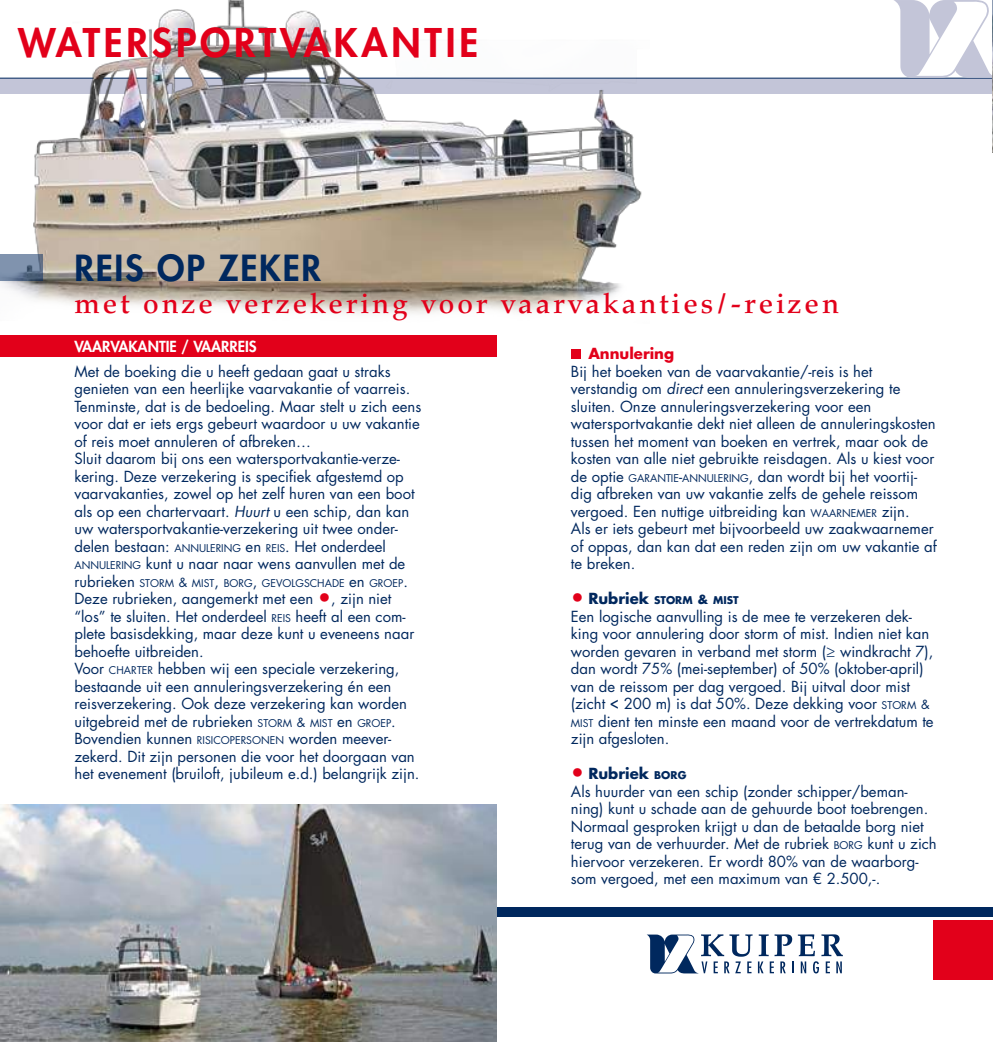
<style>
.page{position:relative;width:993px;height:1042px;background:#fff}
.page>*{position:absolute;margin:0;border:0;box-sizing:border-box;transform-origin:0 0}
.t1{font:800 38.5px "Futura Std";letter-spacing:.1em;color:#e2001a}
.t2{font:800 35px "Futura Std";letter-spacing:.05em;color:#00285e}
.t3{font:500 28px "Palatino LT Std";letter-spacing:.11em;color:#e2001a}
.t4{font:14.88px/17.5px "Futura Std";color:#00285e}
.t5{font:800 14.88px "Futura Std";color:#fff}
.t6{font:700 14.88px "Futura Std";color:#e2001a}
.t7{font:10.33px "Futura Std";color:#00285e}
.t8{font:700 10.33px "Futura Std";color:#00285e}
.s1{font-style:italic}
.s2{font-size:10.33px}
.s3{font-size:14.88px}
.s4{font-size:12.25px}
.s5{font-size:22.75px;color:#e2001a}
.s6{font-style:inherit}
.s7{font-weight:400;font-size:22.75px;color:#e2001a}
.s8{font-size:18.55px}
.s9{font-weight:700}
.s10{font-weight:700;font-size:10.33px}
</style>
<div class="page">
<div style="left:0;top:78px;width:992px;height:16px;background:#c3c5d8"></div>
<hr style="left:0;top:78px;width:992px;height:1px;background:#00285e">
<img style="left:0;top:0;width:673px;height:358px">
<div style="left:933px;top:920px;width:59px;height:59px;background:#e2001a"></div>
<svg style="left:647px;top:934px;width:195px;height:39px"></svg>
<div style="left:362px;top:907px;width:630px;height:10px;background:#00285e"></div>
<img style="left:0;top:805px;width:496px;height:237px">
<svg style="left:893px;top:0;width:99px;height:78px"></svg>
<img style="left:992px;top:0;width:1px;height:152px">
<svg style="left:0;top:254px;width:42px;height:26px"></svg>
<div style="left:0;top:335px;width:496px;height:22px;background:#e2001a"></div>
<div style="left:570px;top:349px;width:10px;height:10px;background:#e2001a"></div>
<h1 class="t1" style="left:18px;top:18px;width:461px">WATERSPORTVAKANTIE</h1>
<h2 class="t2" style="left:74px;top:245px;width:248px">REIS OP ZEKER</h2>
<h3 class="t3" style="left:74px;top:287px;width:766px">met onze verzekering voor vaarvakanties/-reizen</h3>
<p class="t5" style="left:74px;top:337px;width:184px">VAARVAKANTIE / VAARREIS</p>
<p class="t4" style="left:74px;top:363px;width:348px">Met de boeking die u heeft gedaan gaat u straks genieten van een heerlijke vaarvakantie of vaarreis.<br>Tenminste, dat is de bedoeling. Maar stelt u zich eens voor dat er iets ergs gebeurt waardoor u uw vakantie of reis moet annuleren of afbreken…<br>Sluit daarom bij ons een watersportvakantie-verze&shy;kering. Deze verzekering is specifiek afgestemd op vaarvakanties, zowel op het zelf huren van een boot als op een chartervaart. <span class="s1">Huurt</span> u een schip, dan kan uw watersportvakantie-verzekering uit twee onder&shy;delen bestaan: <span class="s2">ANNULERING</span> en <span class="s2">REIS</span>. Het onderdeel <span class="s2">ANNULERING</span> kunt u naar naar wens aanvullen met de</p>
<p class="t7" style="left:74px;top:576px;width:335px"><span class="s3">rubrieken</span> STORM <span class="s4">&amp;</span> MIST<span class="s3">,</span> BORG<span class="s3">,</span> GEVOLGSCHADE <span class="s3">en</span> GROEP<span class="s3">.</span></p>
<p class="t4" style="left:74px;top:590px;width:346px">Deze rubrieken, aangemerkt met een <span class="s5">•</span>, zijn niet “los” te sluiten. Het onderdeel <span class="s2">REIS</span> heeft al een com&shy;plete basisdekking, maar deze kunt u eveneens naar behoefte uitbreiden.<br>Voor <span class="s2">CHARTER</span> hebben wij een speciale verzekering, bestaande uit een annuleringsverzekering én een reisverzekering. Ook deze verzekering kan worden uitgebreid met de rubrieken <span class="s2">STORM</span> <span class="s4">&amp;</span> <span class="s2">MIST</span> en <span class="s2">GROEP</span>.<br>Bovendien kunnen <span class="s2">RISICOPERSONEN</span> worden meever&shy;zekerd. Dit zijn personen die voor het doorgaan van het evenement (bruiloft, jubileum e.d.) belangrijk zijn.</p>
<p class="t6" style="left:588px;top:344px;width:87px">Annulering</p>
<p class="t4" style="left:570px;top:362px;width:367px">Bij het boeken van de vaarvakantie/-reis is het verstandig om <span class="s1">direct</span> een annuleringsverzekering te sluiten. Onze annuleringsverzekering voor een watersportvakantie dekt niet alleen de annuleringskosten tussen het moment van boeken en vertrek, maar ook de kosten van alle niet gebruikte reisdagen. Als u kiest voor de optie <span class="s2">GARANTIE</span><span class="s6">-</span><span class="s2">ANNULERING</span>, dan wordt bij het voortij&shy;dig afbreken van uw vakantie zelfs de gehele reissom vergoed. Een nuttige uitbreiding kan <span class="s2">WAARNEMER</span> zijn.<br>Als er iets gebeurt met bijvoorbeeld uw zaakwaarnemer of oppas, dan kan dat een reden zijn om uw vakantie af te breken.</p>
<p class="t8" style="left:570px;top:593px;width:169px"><span class="s7">•</span> <span class="s3">Rubriek</span> STORM <span class="s4">&amp;</span> MIST</p>
<p class="t4" style="left:570px;top:607px;width:364px">Een logische aanvulling is de mee te verzekeren dek&shy;king voor annulering door storm of mist. Indien niet kan worden gevaren in verband met storm (≥ windkracht 7), dan wordt 75% (mei-september) of 50% (oktober-april) van de reissom per dag vergoed. Bij uitval door mist (zicht <span class="s8">&lt;</span> 200 m) is dat 50%. Deze dekking voor <span class="s2">STORM</span> <span class="s4">&amp; </span><span class="s2">MIST</span> dient ten minste een maand voor de vertrekdatum te zijn afgesloten.</p>
<p class="t4" style="left:570px;top:765px;width:367px"><span class="s5">•</span> <span class="s9">Rubriek</span> <span class="s10">BORG<br></span>Als huurder van een schip (zonder schipper/beman&shy;ning) kunt u schade aan de gehuurde boot toebrengen.<br>Normaal gesproken krijgt u dan de betaalde borg niet terug van de verhuurder. Met de rubriek <span class="s2">BORG</span> kunt u zich hiervoor verzekeren. Er wordt 80% van de waarborg&shy;som vergoed, met een maximum van € 2.500,-.</p>
</div>
